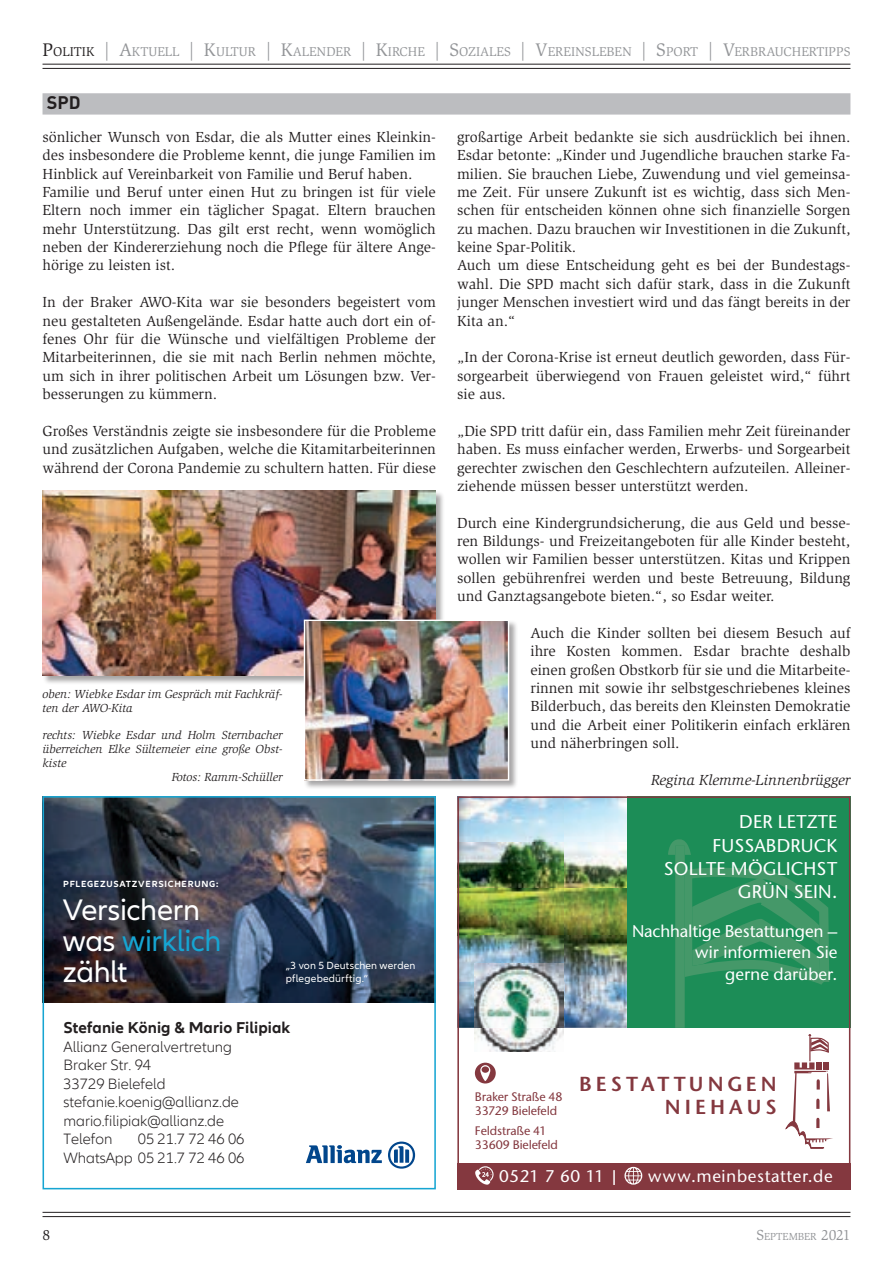
<style>
.page{position:relative;width:893px;height:1263px;background:#fff}
.page>*{position:absolute;margin:0;border:0;box-sizing:border-box;transform-origin:0 0}
.t1{font:30.9px/30.9px "Allianz Neo";letter-spacing:-.01em;color:#fff}
.t2{font:600 20.25px/22.8px "Stone Sans Std";letter-spacing:.2em;color:#84383f;text-align:right}
.t3{font:500 18.45px/23.1px "Stone Sans ITC";letter-spacing:.01em;color:#fff;text-align:right}
.t4{font:700 18px "DINOT";color:#231f20}
.t5{font:500 16.95px/21.6px "Stone Sans ITC";color:#fff;text-align:right}
.t6{font:500 16.95px "Stone Sans ITC";letter-spacing:.035em;color:#fff}
.t7{font:700 16.2px "Allianz Neo";letter-spacing:.005em;color:#231f20}
.t8{font:300 15.45px/18.5px "Allianz Neo";letter-spacing:-.005em;color:#231f20}
.t9{font:15px/18.3px "Slimbach Std";color:#231f20;text-align:justify}
.t10{font:italic 15px "Slimbach Std";color:#231f20}
.t11{font:15px "Slimbach Std";color:#231f20}
.t12{font:13.2px "Slimbach Std";color:#939598}
.t13{font:500 12.3px/13.8px "Stone Sans ITC";letter-spacing:-.01em;color:#84383f}
.t14{font:italic 12px/13.8px "Slimbach Std";color:#231f20}
.t15{font:10.8px/12.3px "Allianz Neo";letter-spacing:.015em;color:#fff}
.t16{font:10.5px "Slimbach Std";color:#939598}
.t17{font:700 9.3px "Allianz Neo";letter-spacing:.08em;color:#fff}
.s1{font-size:18.75px;color:#231f20}
.s2{color:#231f20}
.s3{font-size:18.75px}
.s4{color:#16a5d2}
.s5{font-size:15px}
</style>
<div class="page">
<hr style="left:43px;top:64px;width:807px;height:1px;background:#231f20">
<hr style="left:43px;top:68px;width:807px;height:1px;background:#231f20">
<hr style="left:43px;top:1212px;width:807px;height:1px;background:#231f20">
<hr style="left:43px;top:1216px;width:807px;height:1px;background:#231f20">
<div style="left:457px;top:1163px;width:393px;height:26px;background:#84383f"></div>
<svg style="left:475px;top:1166px;width:19px;height:19px"></svg>
<svg style="left:624px;top:1167px;width:18px;height:18px"></svg>
<div style="left:475px;top:1063px;width:21px;height:20px;background:#84383f;border-radius:50%"></div>
<svg style="left:480px;top:1065px;width:10px;height:16px"></svg>
<img style="left:460px;top:799px;width:167px;height:182px">
<img style="left:460px;top:981px;width:167px;height:47px">
<div style="left:627px;top:796px;width:223px;height:232px;background:#1c8d57"></div>
<svg style="left:668px;top:839px;width:165px;height:310px"></svg>
<img style="left:475px;top:963px;width:88px;height:89px">
<div style="left:457px;top:796px;width:393px;height:393px;border:2px solid #84383f"></div>
<svg style="left:306px;top:1145px;width:76px;height:18px"></svg>
<svg style="left:388px;top:1141px;width:27px;height:28px"></svg>
<img style="left:46px;top:799px;width:387px;height:203px">
<div style="left:43px;top:796px;width:393px;height:393px;border:2px solid #16a5d2"></div>
<div style="left:43px;top:93px;width:807px;height:22px;background:#bcbdc0"></div>
<div style="left:42px;top:491px;width:403px;height:194px;background:#231f20;opacity:.4"></div>
<img style="left:43px;top:491px;width:393px;height:184px">
<div style="left:304px;top:619px;width:215px;height:171px;background:#231f20;opacity:.4"></div>
<img style="left:306px;top:622px;width:201px;height:157px">
<div style="left:304px;top:620px;width:205px;height:161px;border:1px solid #fff"></div>
<p class="t12" style="left:43px;top:44px;width:808px"><span class="s1">P</span><span class="s2">OLITIK</span> <span class="s3">| A</span>KTUELL <span class="s3">| K</span>ULTUR <span class="s3">| K</span>ALENDER <span class="s3">| K</span>IRCHE <span class="s3">| S</span>OZIALES <span class="s3">| V</span>EREINSLEBEN <span class="s3">| S</span>PORT <span class="s3">| V</span>ERBRAUCHERTIPPS</p>
<p class="t4" style="left:47px;top:90px;width:35px">SPD</p>
<p class="t9" style="left:43px;top:128px;width:395px;text-align:left">sönlicher Wunsch von Esdar, die als Mutter eines Kleinkin&shy;des insbesondere die Probleme kennt, die junge Familien im Hinblick auf Vereinbarkeit von Familie und Beruf haben.<br>Familie und Beruf unter einen Hut zu bringen ist für viele Eltern noch immer ein täglicher Spagat. Eltern brauchen mehr Unterstützung. Das gilt erst recht, wenn womöglich neben der Kindererziehung noch die Pflege für ältere Ange&shy;hörige zu leisten ist.</p>
<p class="t9" style="left:43px;top:293px;width:395px">In der Braker AWO-Kita war sie besonders begeistert vom neu gestalteten Außengelände. Esdar hatte auch dort ein of&shy;fenes Ohr für die Wünsche und vielfältigen Probleme der Mitarbeiterinnen, die sie mit nach Berlin nehmen möchte, um sich in ihrer politischen Arbeit um Lösungen bzw. Ver&shy;besserungen zu kümmern.</p>
<p class="t9" style="left:43px;top:422px;width:395px">Großes Verständnis zeigte sie insbesondere für die Probleme und zusätzlichen Aufgaben, welche die Kitamitarbeiterinnen während der Corona Pandemie zu schultern hatten. Für diese</p>
<p class="t14" style="left:43px;top:687px;width:241px">oben: Wiebke Esdar im Gespräch mit Fachkräf&shy;ten der AWO-Kita</p>
<p class="t14" style="left:43px;top:728px;width:241px">rechts: Wiebke Esdar und Holm Sternbacher</p>
<p class="t14" style="left:43px;top:742px;width:241px">überreichen Elke Sültemeier eine große Obst-</p>
<p class="t14" style="left:43px;top:756px;width:25px">kiste</p>
<p class="t14" style="left:172px;top:770px;width:112px">Fotos: Ramm-Schüller</p>
<p class="t17" style="left:63px;top:879px;width:157px">PFLEGEZUSATZVERSICHERUNG:</p>
<h1 class="t1" style="left:63px;top:895px;width:160px">Versichern was <span class="s4">wirklich </span>zählt</h1>
<p class="t15" style="left:286px;top:960px;width:131px">„3 von 5 Deutschen werden pflegebedürftig.“</p>
<p class="t7" style="left:64px;top:1018px;width:228px">Stefanie König &amp; Mario Filipiak</p>
<p class="t8" style="left:64px;top:1038px;width:177px">Allianz Generalvertretung<br>Braker Str. 94<br>33729 Bielefeld stefanie.koenig@allianz.de mario.filipiak@allianz.de<br>Telefon</p>
<p class="t8" style="left:64px;top:1130px;width:182px;text-align:right">05 21.7 72 46 06<br>WhatsApp 05 21.7 72 46 06</p>
<p class="t9" style="left:457px;top:128px;width:395px;text-align:left">großartige Arbeit bedankte sie sich ausdrücklich bei ihnen.<br>Esdar betonte: „Kinder und Jugendliche brauchen starke Fa&shy;milien. Sie brauchen Liebe, Zuwendung und viel gemeinsa&shy;me Zeit. Für unsere Zukunft ist es wichtig, dass sich Men&shy;schen für entscheiden können ohne sich finanzielle Sorgen zu machen. Dazu brauchen wir Investitionen in die Zukunft, keine Spar-Politik.<br>Auch um diese Entscheidung geht es bei der Bundestags&shy;wahl. Die SPD macht sich dafür stark, dass in die Zukunft junger Menschen investiert wird und das fängt bereits in der Kita an.“</p>
<p class="t9" style="left:457px;top:348px;width:395px">„In der Corona-Krise ist erneut deutlich geworden, dass Für&shy;sorgearbeit überwiegend von Frauen geleistet wird,“ führt sie aus.</p>
<p class="t9" style="left:457px;top:422px;width:395px">„Die SPD tritt dafür ein, dass Familien mehr Zeit füreinander haben. Es muss einfacher werden, Erwerbs- und Sorgearbeit gerechter zwischen den Geschlechtern aufzuteilen. Alleiner&shy;ziehende müssen besser unterstützt werden.</p>
<p class="t9" style="left:457px;top:514px;width:395px">Durch eine Kindergrundsicherung, die aus Geld und besse&shy;ren Bildungs- und Freizeitangeboten für alle Kinder besteht, wollen wir Familien besser unterstützen. Kitas und Krippen sollen gebührenfrei werden und beste Betreuung, Bildung und Ganztagsangebote bieten.“, so Esdar weiter.</p>
<p class="t9" style="left:530px;top:624px;width:321px">Auch die Kinder sollten bei diesem Besuch auf ihre Kosten kommen. Esdar brachte deshalb einen großen Obstkorb für sie und die Mitarbeite&shy;rinnen mit sowie ihr selbstgeschriebenes kleines Bilderbuch, das bereits den Kleinsten Demokratie und die Arbeit einer Politikerin einfach erklären und näherbringen soll.</p>
<p class="t10" style="left:651px;top:771px;width:201px">Regina Klemme-Linnenbrügger</p>
<p class="t3" style="left:664px;top:810px;width:175px">DER LETZTE<br>FUSSABDRUCK<br>SOLLTE MÖGLICHST<br>GRÜN SEIN.</p>
<p class="t5" style="left:632px;top:920px;width:207px">Nachhaltige Bestattungen – wir informieren Sie<br>gerne darüber.</p>
<p class="t13" style="left:475px;top:1089px;width:89px">Braker Straße 48<br>33729 Bielefeld</p>
<p class="t13" style="left:475px;top:1124px;width:85px">Feldstraße 41<br>33609 Bielefeld</p>
<h2 class="t2" style="left:579px;top:1073px;width:199px">BESTATTUNGEN<br>NIEHAUS</h2>
<p class="t5" style="left:499px;top:1165px;width:121px">0521 7 60 11 |</p>
<p class="t6" style="left:648px;top:1165px;width:186px">www.meinbestatter.de</p>
<p class="t11" style="left:43px;top:1226px;width:9px">8</p>
<p class="t16" style="left:756px;top:1230px;width:96px"><span class="s5">S</span>EPTEMBER <span class="s5">2021</span></p>
</div>
